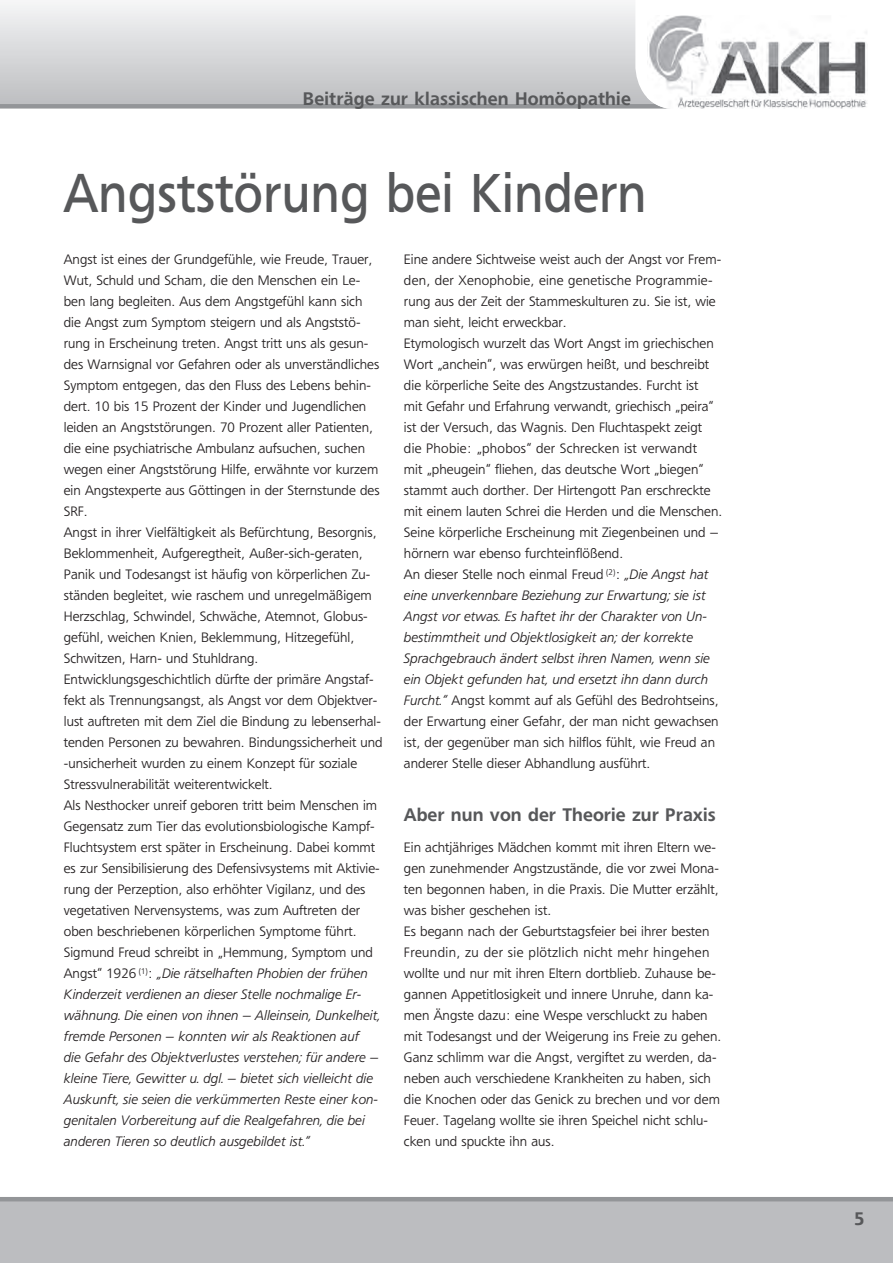
<style>
.page{position:relative;width:893px;height:1263px;background:#fff}
.page>*{position:absolute;margin:0;border:0;box-sizing:border-box;transform-origin:0 0}
.t1{font:54px "Freeborn SB";letter-spacing:.01em;color:#57585a;scale:.9 1}
.t2{font:500 18px "Freeborn SB";letter-spacing:.01em;color:#57585a}
.t3{font:300 13.5px/21px "Freeborn SB";letter-spacing:.005em;color:#231f20}
.s1{font-style:italic}
</style>
<div class="page">
<div style="left:0;top:1199px;width:893px;height:64px;background:#bcbdc0"></div>
<hr style="left:0;top:1197px;width:893px;height:4px;background:#939598">
<div style="left:0;top:0;width:893px;height:106px;background:linear-gradient(to bottom,#f5f6f7,#bcbec0)"></div>
<div style="left:0;top:104px;width:893px;height:5px;background:#939598"></div>
<svg style="left:635px;top:0;width:258px;height:109px"></svg>
<img style="left:647px;top:15px;width:220px;height:94px">
<h2 class="t2" style="left:303px;top:88px;width:330px">Beiträge zur klassischen Homöopathie</h2>
<h1 class="t1" style="left:64px;top:163px;width:649px">Angststörung bei Kindern</h1>
<p class="t3" style="left:64px;top:249px;width:320px">Angst ist eines der Grundgefühle, wie Freude, Trauer, Wut, Schuld und Scham, die den Menschen ein Le&shy;ben lang begleiten. Aus dem Angstgefühl kann sich die Angst zum Symptom steigern und als Angststö&shy;rung in Erscheinung treten. Angst tritt uns als gesun&shy;des Warnsignal vor Gefahren oder als unverständliches Symptom entgegen, das den Fluss des Lebens behin&shy;dert. 10 bis 15 Prozent der Kinder und Jugendlichen leiden an Angststörungen. 70 Prozent aller Patienten, die eine psychiatrische Ambulanz aufsuchen, suchen wegen einer Angststörung Hilfe, erwähnte vor kurzem ein Angstexperte aus Göttingen in der Sternstunde des SRF.<br>Angst in ihrer Vielfältigkeit als Befürchtung, Besorgnis, Beklommenheit, Aufgeregtheit, Außer-sich-geraten, Panik und Todesangst ist häufig von körperlichen Zu&shy;ständen begleitet, wie raschem und unregelmäßigem Herzschlag, Schwindel, Schwäche, Atemnot, Globus&shy;gefühl, weichen Knien, Beklemmung, Hitzegefühl, Schwitzen, Harn- und Stuhldrang.<br>Entwicklungsgeschichtlich dürfte der primäre Angstaf&shy;fekt als Trennungsangst, als Angst vor dem Objektver&shy;lust auftreten mit dem Ziel die Bindung zu lebenserhal&shy;tenden Personen zu bewahren. Bindungssicherheit und -unsicherheit wurden zu einem Konzept für soziale Stressvulnerabilität weiterentwickelt.<br>Als Nesthocker unreif geboren tritt beim Menschen im Gegensatz zum Tier das evolutionsbiologische Kampf-Fluchtsystem erst später in Erscheinung. Dabei kommt es zur Sensibilisierung des Defensivsystems mit Aktivie&shy;rung der Perzeption, also erhöhter Vigilanz, und des vegetativen Nervensystems, was zum Auftreten der oben beschriebenen körperlichen Symptome führt.<br>Sigmund Freud schreibt in „Hemmung, Symptom und Angst“ 1926 <sup>(1)</sup>: <span class="s1">„Die rätselhaften Phobien der frühen Kinderzeit verdienen an dieser Stelle nochmalige Er&shy;wähnung. Die einen von ihnen – Alleinsein, Dunkelheit, fremde Personen – konnten wir als Reaktionen auf<br>die Gefahr des Objektverlustes verstehen; für andere – kleine Tiere, Gewitter u. dgl. – bietet sich vielleicht die Auskunft, sie seien die verkümmerten Reste einer kon&shy;genitalen Vorbereitung auf die Realgefahren, die bei anderen Tieren so deutlich ausgebildet ist.“</span></p>
<p class="t3" style="left:404px;top:249px;width:320px">Eine andere Sichtweise weist auch der Angst vor Frem&shy;den, der Xenophobie, eine genetische Programmie&shy;rung aus der Zeit der Stammeskulturen zu. Sie ist, wie man sieht, leicht erweckbar.<br>Etymologisch wurzelt das Wort Angst im griechischen Wort „anchein“, was erwürgen heißt, und beschreibt die körperliche Seite des Angstzustandes. Furcht ist<br>mit Gefahr und Erfahrung verwandt, griechisch „peira“ ist der Versuch, das Wagnis. Den Fluchtaspekt zeigt die Phobie: „phobos“ der Schrecken ist verwandt<br>mit „pheugein“ fliehen, das deutsche Wort „biegen“ stammt auch dorther. Der Hirtengott Pan erschreckte mit einem lauten Schrei die Herden und die Menschen.<br>Seine körperliche Erscheinung mit Ziegenbeinen und – hörnern war ebenso furchteinflößend.<br>An dieser Stelle noch einmal Freud <sup>(2)</sup>: <span class="s1">„Die Angst hat eine unverkennbare Beziehung zur Erwartung; sie ist Angst vor etwas. Es haftet ihr der Charakter von Un&shy;bestimmtheit und Objektlosigkeit an; der korrekte Sprachgebrauch ändert selbst ihren Namen, wenn sie ein Objekt gefunden hat, und ersetzt ihn dann durch Furcht.“</span> Angst kommt auf als Gefühl des Bedrohtseins, der Erwartung einer Gefahr, der man nicht gewachsen ist, der gegenüber man sich hilflos fühlt, wie Freud an anderer Stelle dieser Abhandlung ausführt.</p>
<h2 class="t2" style="left:404px;top:804px;width:313px">Aber nun von der Theorie zur Praxis</h2>
<p class="t3" style="left:404px;top:837px;width:319px">Ein achtjähriges Mädchen kommt mit ihren Eltern we&shy;gen zunehmender Angstzustände, die vor zwei Mona&shy;ten begonnen haben, in die Praxis. Die Mutter erzählt, was bisher geschehen ist.<br>Es begann nach der Geburtstagsfeier bei ihrer besten Freundin, zu der sie plötzlich nicht mehr hingehen wollte und nur mit ihren Eltern dortblieb. Zuhause be&shy;gannen Appetitlosigkeit und innere Unruhe, dann ka&shy;men Ängste dazu: eine Wespe verschluckt zu haben mit Todesangst und der Weigerung ins Freie zu gehen.<br>Ganz schlimm war die Angst, vergiftet zu werden, da&shy;neben auch verschiedene Krankheiten zu haben, sich die Knochen oder das Genick zu brechen und vor dem Feuer. Tagelang wollte sie ihren Speichel nicht schlu&shy;cken und spuckte ihn aus.</p>
<h2 class="t2" style="left:854px;top:1208px;width:11px">5</h2>
</div>
